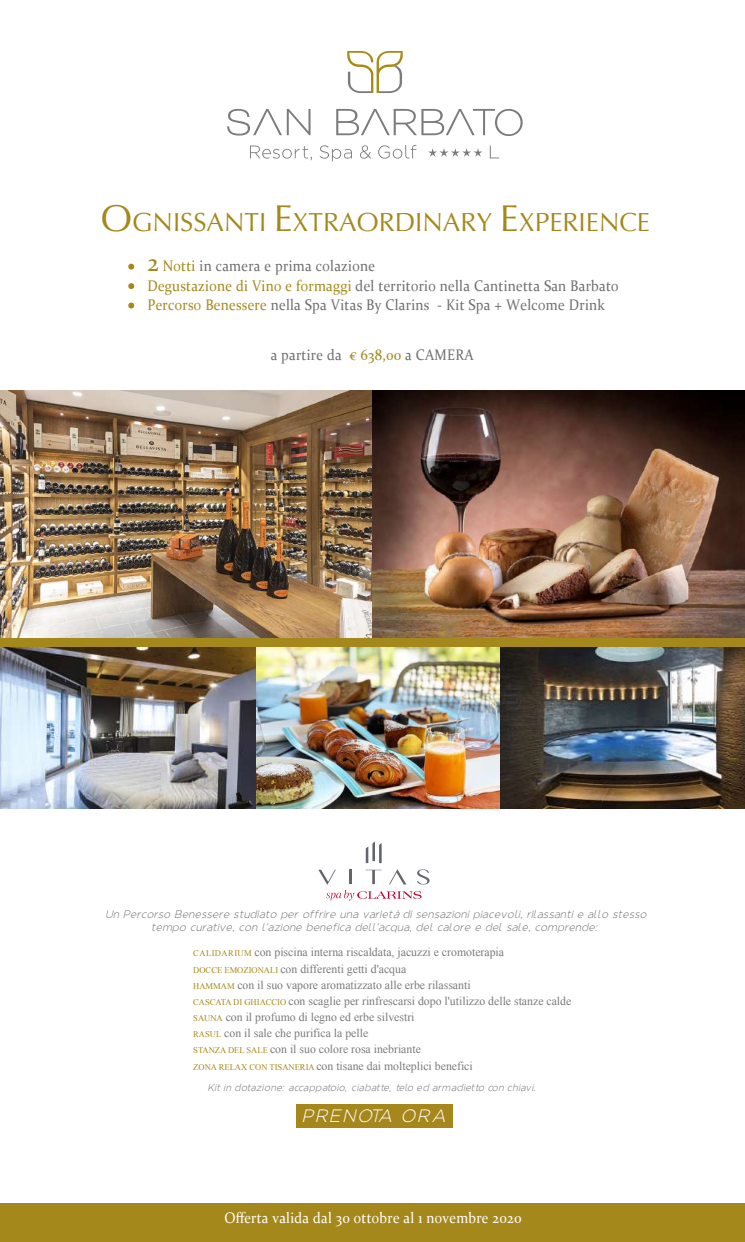
<style>
.page{position:relative;width:745px;height:1242px;background:#fff}
.page>*{position:absolute;margin:0;border:0;box-sizing:border-box;transform-origin:0 0}
.t1{font:26.25px "Optima";color:#a4881c}
.t2{font:17.88px "Regencie Light Obl";letter-spacing:.135em;color:#fff}
.t3{font:15.38px/19.4px "Constantia";letter-spacing:.02em;color:#6f6f6e;scale:.9 1}
.t4{font:15.25px "Constantia";letter-spacing:.02em;color:#fff;scale:.9 1}
.t5{font:15.25px "Constantia";letter-spacing:.02em;color:#6f6f6e;scale:.9 1}
.t6{font:12px/16.1px "Times New Roman";color:#7c7b7b}
.t7{font:10.88px/12.9px "Regencie Light Obl";letter-spacing:.05em;color:#6f6f6e;text-align:center}
.t8{font:10px "Regencie Light Obl";letter-spacing:.08em;color:#6f6f6e;scale:.95 1}
.s1{font-size:37.5px}
.s2{font-size:26.12px;color:#a4881c}
.s3{color:#a5891c}
.s4{color:#a4881c}
.s5{font-size:8.75px;color:#a7891b}
</style>
<div class="page">
<img style="left:0;top:390px;width:744px;height:248px">
<div style="left:0;top:638px;width:744px;height:9px;background:#a4881c"></div>
<svg style="left:227px;top:109px;width:83px;height:26px"></svg>
<svg style="left:336px;top:109px;width:186px;height:27px"></svg>
<svg style="left:250px;top:145px;width:61px;height:15px"></svg>
<svg style="left:360px;top:145px;width:11px;height:14px"></svg>
<svg style="left:378px;top:145px;width:38px;height:14px"></svg>
<svg style="left:489px;top:145px;width:10px;height:13px"></svg>
<svg style="left:428px;top:148px;width:54px;height:9px"></svg>
<svg style="left:319px;top:145px;width:33px;height:16px"></svg>
<svg style="left:347px;top:51px;width:55px;height:42px"></svg>
<div style="left:0;top:1203px;width:744px;height:38px;background:#a4881c"></div>
<svg style="left:128px;top:264px;width:6px;height:5px"></svg>
<svg style="left:128px;top:283px;width:6px;height:6px"></svg>
<svg style="left:128px;top:302px;width:6px;height:6px"></svg>
<div style="left:296px;top:1103px;width:156px;height:24px;background:#a5871b"></div>
<svg style="left:365px;top:841px;width:16px;height:22px"></svg>
<svg style="left:318px;top:869px;width:111px;height:31px"></svg>
<img style="left:0;top:647px;width:744px;height:161px">
<h1 class="t1" style="left:101px;top:207px;width:550px"><span class="s1">O</span>GNISSANTI <span class="s1">E</span>XTRAORDINARY <span class="s1">E</span>XPERIENCE</h1>
<p class="t3" style="left:147px;top:256px;width:525px"><span class="s2">2</span> <span class="s3">Notti</span> in camera e prima colazione<br><span class="s4">Degustazione di Vino e formaggi</span> del territorio nella Cantinetta San Barbato<br><span class="s4">Percorso Benessere</span> nella Spa Vitas By Clarins - Kit Spa + Welcome Drink</p>
<p class="t5" style="left:270px;top:344px;width:227px">a partire da <span class="s4">€ 638,00</span> a CAMERA</p>
<p class="t7" style="left:105px;top:906px;width:542px">Un Percorso Benessere studiato per offrire una varietà di sensazioni piacevoli, rilassanti e allo stesso tempo curative, con l'azione benefica dell'acqua, del calore e del sale, comprende:</p>
<p class="t6" style="left:193px;top:944px;width:379px"><span class="s5">CALIDARIUM</span> con piscina interna riscaldata, jacuzzi e cromoterapia<br><span class="s5">DOCCE EMOZIONALI</span> con differenti getti d'acqua<br><span class="s5">HAMMAM</span> con il suo vapore aromatizzato alle erbe rilassanti<br><span class="s5">CASCATA DI GHIACCIO</span> con scaglie per rinfrescarsi dopo l'utilizzo delle stanze calde <span class="s5">SAUNA</span> con il profumo di legno ed erbe silvestri<br><span class="s5">RASUL</span> con il sale che purifica la pelle<br><span class="s5">STANZA DEL SALE</span> con il suo colore rosa inebriante<br><span class="s5">ZONA RELAX CON TISANERIA</span> con tisane dai molteplici benefici</p>
<p class="t8" style="left:207px;top:1081px;width:346px">Kit in dotazione: accappatoio, ciabatte, telo ed armadietto con chiavi.</p>
<h2 class="t2" style="left:302px;top:1103px;width:144px">PRENOTA ORA</h2>
<p class="t4" style="left:224px;top:1206px;width:331px">Offerta valida dal 30 ottobre al 1 novembre 2020</p>
</div>
